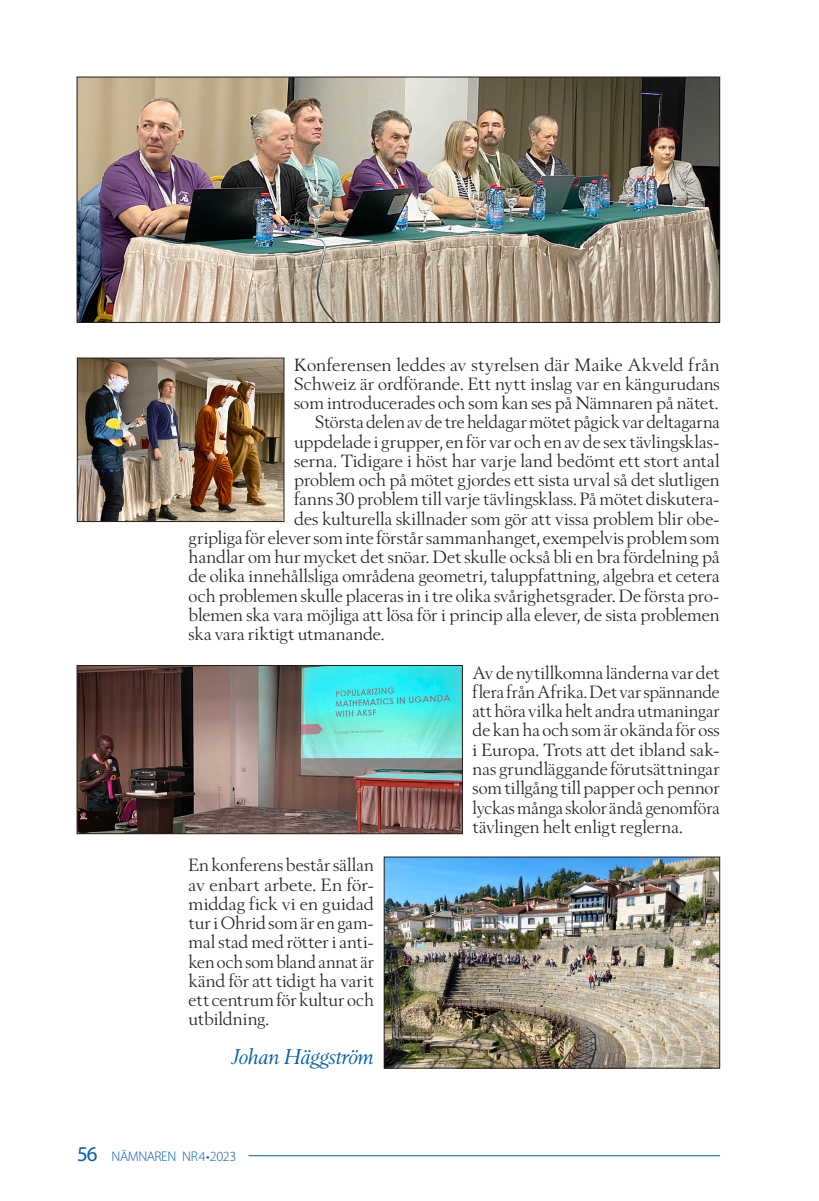
<style>
.page{position:relative;width:819px;height:1201px;background:#fff}
.page>*{position:absolute;margin:0;border:0;box-sizing:border-box;transform-origin:0 0}
.t1{font:italic 21px "Berling Nova Display Pro";letter-spacing:-.02em;color:#015dad}
.t2{font:17.5px/19.2px "Berling Nova Display Pro";color:#231f20;text-align:justify}
.t3{font:300 14px "Myriad Pro";letter-spacing:-.03em;color:#015dad}
.s1{font-weight:400;font-size:21px}
</style>
<div class="page">
<hr style="left:248px;top:1155px;width:472px;height:1px;background:#015dad">
<img style="left:79px;top:79px;width:639px;height:242px">
<div style="left:77px;top:77px;width:643px;height:246px;border:1px solid #231f20"></div>
<img style="left:79px;top:360px;width:203px;height:160px">
<div style="left:77px;top:358px;width:207px;height:164px;border:1px solid #231f20"></div>
<img style="left:79px;top:667px;width:381px;height:165px">
<div style="left:77px;top:665px;width:385px;height:169px;border:1px solid #231f20"></div>
<img style="left:386px;top:858px;width:332px;height:208px">
<div style="left:384px;top:856px;width:336px;height:212px;border:1px solid #231f20"></div>
<p class="t2" style="left:294px;top:354px;width:427px">Konferensen leddes av styrelsen där Maike Akveld från</p>
<p class="t2" style="left:294px;top:374px;width:427px">Schweiz är ordförande. Ett nytt inslag var en kängurudans</p>
<p class="t2" style="left:294px;top:393px;width:426px">som introducerades och som kan ses på Nämnaren på nätet.</p>
<p class="t2" style="left:315px;top:412px;width:406px">Största delen av de tre heldagar mötet pågick var deltagarna</p>
<p class="t2" style="left:294px;top:431px;width:427px">uppdelade i grupper, en för var och en av de sex tävlingsklas-</p>
<p class="t2" style="left:294px;top:451px;width:427px">serna. Tidigare i höst har varje land bedömt ett stort antal</p>
<p class="t2" style="left:294px;top:470px;width:427px">problem och på mötet gjordes ett sista urval så det slutligen</p>
<p class="t2" style="left:294px;top:489px;width:427px">fanns 30 problem till varje tävlingsklass. På mötet diskutera-</p>
<p class="t2" style="left:294px;top:508px;width:427px">des kulturella skillnader som gör att vissa problem blir obe-</p>
<p class="t2" style="left:189px;top:528px;width:532px">gripliga för elever som inte förstår sammanhanget, exempelvis problem som</p>
<p class="t2" style="left:189px;top:547px;width:532px">handlar om hur mycket det snöar. Det skulle också bli en bra fördelning på</p>
<p class="t2" style="left:189px;top:566px;width:532px">de olika innehållsliga områdena geometri, taluppfattning, algebra et cetera</p>
<p class="t2" style="left:189px;top:585px;width:532px">och problemen skulle placeras in i tre olika svårighetsgrader. De första pro-</p>
<p class="t2" style="left:189px;top:605px;width:532px">blemen ska vara möjliga att lösa för i princip alla elever, de sista problemen</p>
<p class="t2" style="left:189px;top:624px;width:197px">ska vara riktigt utmanande.</p>
<p class="t2" style="left:472px;top:662px;width:249px">Av de nytillkomna länderna var det flera från Afrika. Det var spännande att höra vilka helt andra utmaningar de kan ha och som är okända för oss i Europa. Trots att det ibland sak&shy;nas grundläggande förutsättningar som tillgång till papper och pennor lyckas många skolor ändå genomföra tävlingen helt enligt reglerna.</p>
<p class="t2" style="left:189px;top:855px;width:187px">En konferens består sällan av enbart arbete. En för&shy;middag fick vi en guidad tur i Ohrid som är en gam&shy;mal stad med rötter i anti&shy;ken och som bland annat är känd för att tidigt ha varit ett centrum för kultur och utbildning.</p>
<p class="t1" style="left:231px;top:1044px;width:144px">Johan Häggström</p>
<p class="t3" style="left:77px;top:1148px;width:161px"><span class="s1">56</span> NÄMNAREN NR4•2023</p>
</div>
